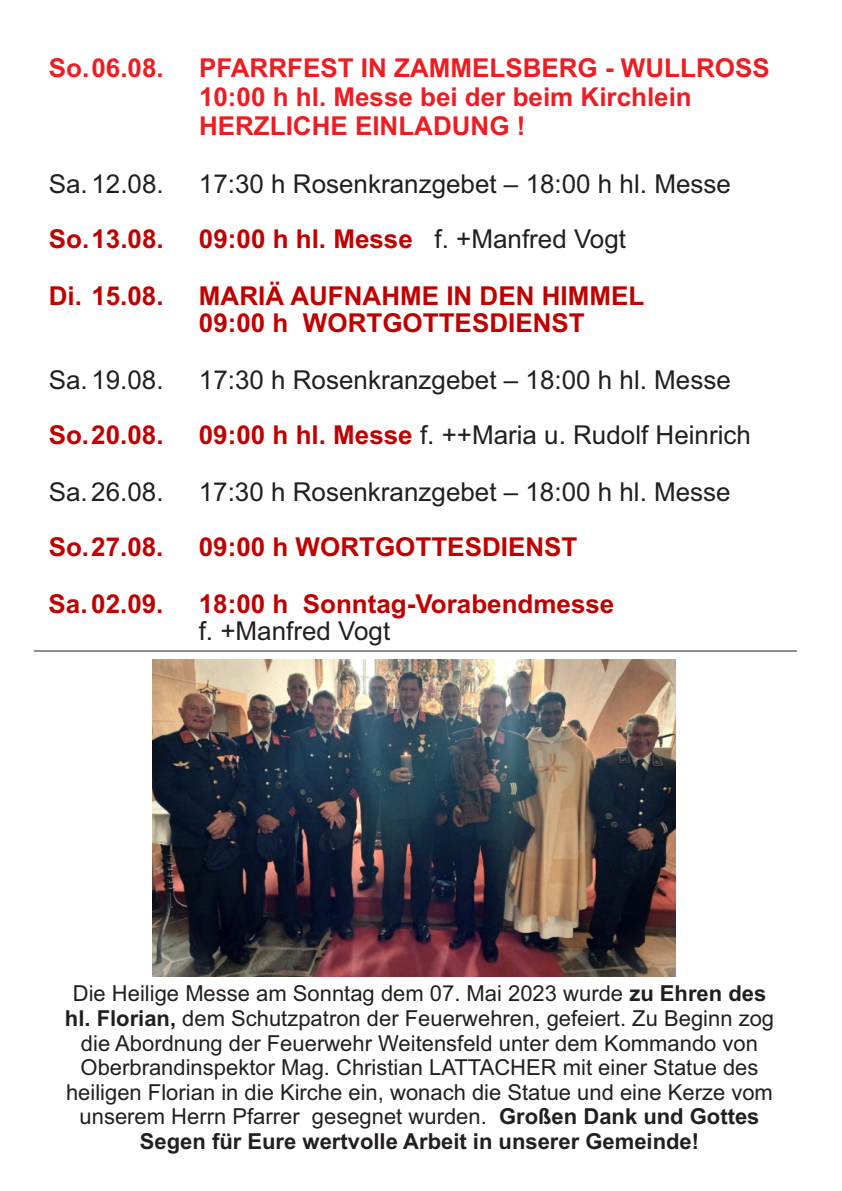
<style>
.page{position:relative;width:842px;height:1191px;background:#fff}
.page>*{position:absolute;margin:0;border:0;box-sizing:border-box;transform-origin:0 0}
.t1{font:700 26px/27.6px "Arial";color:#c00000}
.t2{font:26px "Arial";color:#231f20}
.t3{font:700 26px/29px "Arial";color:#ee1d23}
.t4{font:22px/24.6px "Arial";color:#231f20;text-align:center}
.s1{font-weight:400;color:#231f20}
.s2{font-weight:700;color:#c00000}
.s3{font-weight:700}
</style>
<div class="page">
<hr style="left:34px;top:650px;width:763px;height:1px;background:#231f20">
<img style="left:152px;top:659px;width:524px;height:317px">
<p class="t3" style="left:49px;top:53px;width:116px">So. 06.08.</p>
<p class="t3" style="left:199px;top:53px;width:572px">PFARRFEST IN ZAMMELSBERG - WULLROSS<br>10:00 h hl. Messe bei der beim Kirchlein<br>HERZLICHE EINLADUNG !</p>
<p class="t2" style="left:49px;top:166px;width:116px">Sa.12.08.</p>
<p class="t2" style="left:199px;top:166px;width:533px">17:30 h Rosenkranzgebet – 18:00 h hl. Messe</p>
<p class="t1" style="left:49px;top:225px;width:116px">So.13.08.</p>
<p class="t1" style="left:199px;top:225px;width:429px">09:00 h hl. Messe <span class="s1">f. +Manfred Vogt</span></p>
<p class="t1" style="left:49px;top:282px;width:116px">Di. 15.08.</p>
<p class="t1" style="left:199px;top:282px;width:447px">MARIÄ AUFNAHME IN DEN HIMMEL<br>09:00 h WORTGOTTESDIENST</p>
<p class="t2" style="left:49px;top:362px;width:116px">Sa.19.08.</p>
<p class="t2" style="left:199px;top:362px;width:533px">17:30 h Rosenkranzgebet – 18:00 h hl. Messe</p>
<p class="t1" style="left:49px;top:421px;width:116px">So.20.08.</p>
<p class="t2" style="left:199px;top:417px;width:554px"><span class="s2">09:00 h hl. Messe</span> f. ++Maria u. Rudolf Heinrich</p>
<p class="t2" style="left:49px;top:474px;width:116px">Sa.26.08.</p>
<p class="t2" style="left:199px;top:474px;width:533px">17:30 h Rosenkranzgebet – 18:00 h hl. Messe</p>
<p class="t1" style="left:49px;top:533px;width:116px">So.27.08.</p>
<p class="t1" style="left:199px;top:533px;width:380px">09:00 h WORTGOTTESDIENST</p>
<p class="t1" style="left:49px;top:590px;width:116px">Sa.02.09.</p>
<p class="t1" style="left:199px;top:590px;width:417px">18:00 h Sonntag-Vorabendmesse <span class="s1">f. +Manfred Vogt</span></p>
<p class="t4" style="left:65px;top:981px;width:711px">Die Heilige Messe am Sonntag dem 07. Mai 2023 wurde <span class="s3">zu Ehren des hl. Florian,</span> dem Schutzpatron der Feuerwehren, gefeiert. Zu Beginn zog die Abordnung der Feuerwehr Weitensfeld unter dem Kommando von Oberbrandinspektor Mag. Christian LATTACHER mit einer Statue des heiligen Florian in die Kirche ein, wonach die Statue und eine Kerze vom unserem Herrn Pfarrer gesegnet wurden. <span class="s3">Großen Dank und Gottes Segen für Eure wertvolle Arbeit in unserer Gemeinde!</span></p>
</div>
